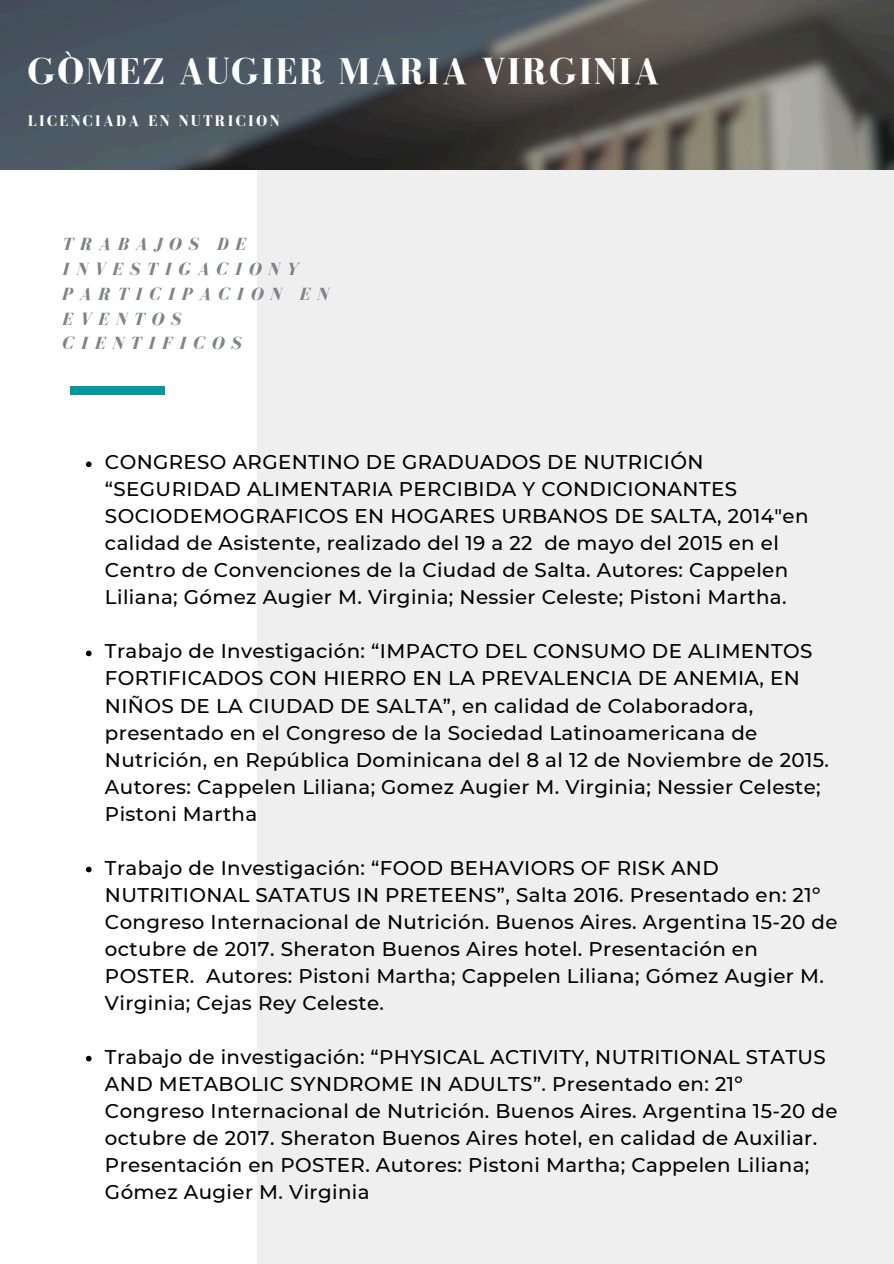
<style>
.page{position:relative;width:894px;height:1264px;background:#fff}
.page>*{position:absolute;margin:0;border:0;box-sizing:border-box;transform-origin:0 0}
.t1{font:700 38.25px "Bodoni FLF";letter-spacing:.04em;color:#fff}
.t2{font:500 19.8px/27px "Montserrat";letter-spacing:.02em;color:#000}
.t3{font:italic 700 18.15px/24.8px "Bodoni FLF";letter-spacing:.37em;color:#7c8587}
.t4{font:700 15.9px "Bodoni FLF";letter-spacing:.145em;color:#fff}
</style>
<div class="page">
<div style="left:257px;top:0;width:636px;height:1263px;background:#efefef"></div>
<img style="left:0;top:0;width:893px;height:170px">
<div style="left:70px;top:386px;width:94px;height:8px;background:#03989e"></div>
<svg style="left:86px;top:461px;width:6px;height:6px"></svg>
<svg style="left:86px;top:650px;width:6px;height:6px"></svg>
<svg style="left:86px;top:866px;width:6px;height:6px"></svg>
<svg style="left:86px;top:1055px;width:6px;height:6px"></svg>
<h1 class="t1" style="left:28px;top:51px;width:633px">GÒMEZ AUGIER MARIA VIRGINIA</h1>
<p class="t4" style="left:28px;top:112px;width:253px">LICENCIADA EN NUTRICION</p>
<h2 class="t3" style="left:62px;top:232px;width:267px">TRABAJOS DE<br>INVESTIGACIONY<br>PARTICIPACION EN<br>EVENTOS<br>CIENTIFICOS</h2>
<p class="t2" style="left:105px;top:449px;width:705px">CONGRESO ARGENTINO DE GRADUADOS DE NUTRICIÓN “SEGURIDAD ALIMENTARIA PERCIBIDA Y CONDICIONANTES SOCIODEMOGRAFICOS EN HOGARES URBANOS DE SALTA, 2014"en calidad de Asistente, realizado del 19 a 22 de mayo del 2015 en el Centro de Convenciones de la Ciudad de Salta. Autores: Cappelen Liliana; Gómez Augier M. Virginia; Nessier Celeste; Pistoni Martha.</p>
<p class="t2" style="left:105px;top:638px;width:725px">Trabajo de Investigación: “IMPACTO DEL CONSUMO DE ALIMENTOS FORTIFICADOS CON HIERRO EN LA PREVALENCIA DE ANEMIA, EN NIÑOS DE LA CIUDAD DE SALTA”, en calidad de Colaboradora, presentado en el Congreso de la Sociedad Latinoamericana de Nutrición, en República Dominicana del 8 al 12 de Noviembre de 2015.<br>Autores: Cappelen Liliana; Gomez Augier M. Virginia; Nessier Celeste; Pistoni Martha</p>
<p class="t2" style="left:105px;top:854px;width:733px">Trabajo de Investigación: “FOOD BEHAVIORS OF RISK AND NUTRITIONAL SATATUS IN PRETEENS”, Salta 2016. Presentado en: 21º Congreso Internacional de Nutrición. Buenos Aires. Argentina 15-20 de octubre de 2017. Sheraton Buenos Aires hotel. Presentación en POSTER. Autores: Pistoni Martha; Cappelen Liliana; Gómez Augier M.<br>Virginia; Cejas Rey Celeste.</p>
<p class="t2" style="left:105px;top:1043px;width:733px">Trabajo de investigación: “PHYSICAL ACTIVITY, NUTRITIONAL STATUS AND METABOLIC SYNDROME IN ADULTS”. Presentado en: 21º Congreso Internacional de Nutrición. Buenos Aires. Argentina 15-20 de octubre de 2017. Sheraton Buenos Aires hotel, en calidad de Auxiliar.<br>Presentación en POSTER. Autores: Pistoni Martha; Cappelen Liliana; Gómez Augier M. Virginia</p>
</div>
